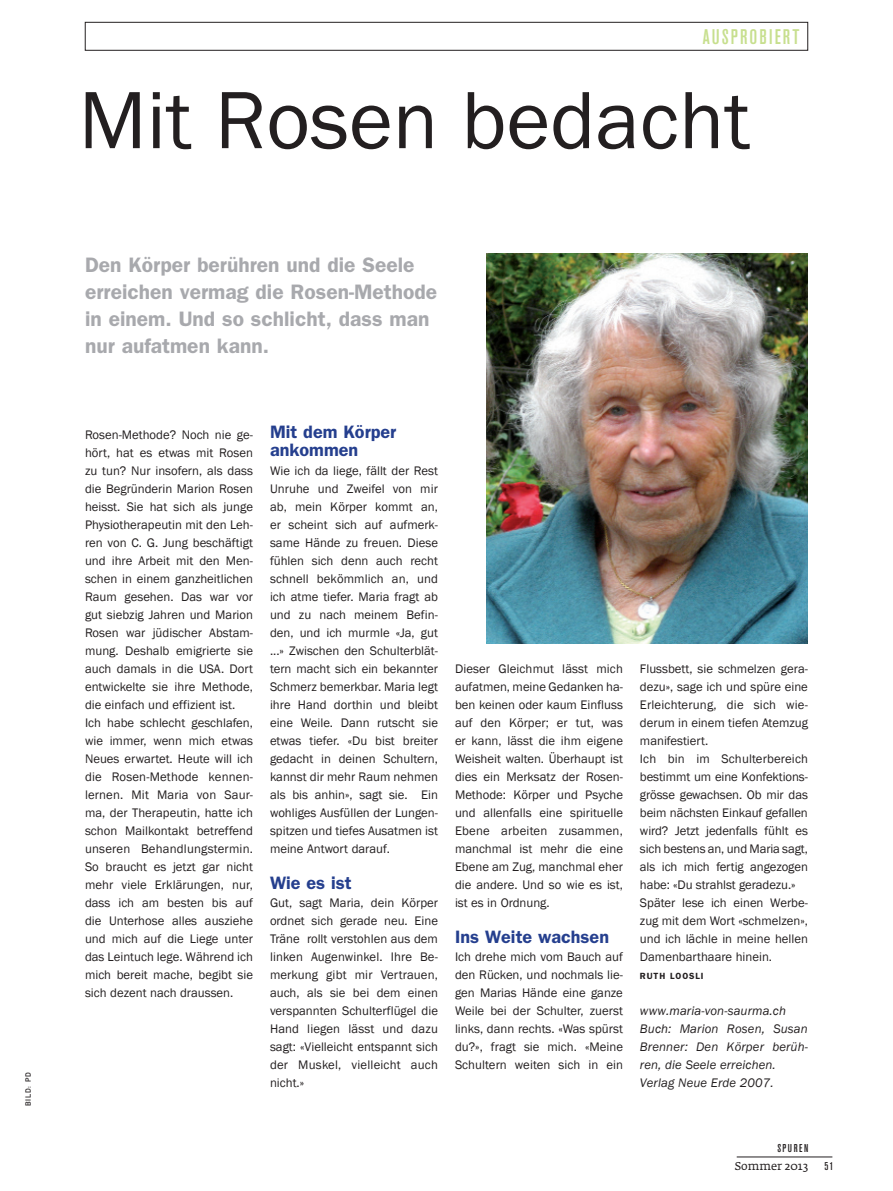
<style>
.page{position:relative;width:893px;height:1191px;background:#fff}
.page>*{position:absolute;margin:0;border:0;box-sizing:border-box;transform-origin:0 0}
.t1{font:84px "Franklin Gothic";color:#231f20}
.t2{font:600 21px/27px "Franklin Gothic";color:#a8a9ad}
.t3{font:500 condensed 21px "Akzidenz Grotesk BE";letter-spacing:.1em;color:#c7df8e}
.t4{font:600 18px/18px "Franklin Gothic";color:#253f8e}
.t5{font:12.75px/18px "Franklin Gothic";color:#231f20;text-align:justify}
.t6{font:italic 12.75px/18px "Franklin Gothic";letter-spacing:.01em;color:#231f20}
.t7{font:11.25px "Fedra Serif A";color:#231f20}
.t8{font:500 condensed 11.25px "Akzidenz Grotesk BE";color:#231f20}
.t9{font:600 9px "Franklin Gothic";letter-spacing:.1em;color:#231f20}
.t10{font:7.5px "DIN Mittelschrift";letter-spacing:.1em;color:#231f20}
</style>
<div class="page">
<div style="left:85px;top:22px;width:723px;height:28px;border:1px solid #231f20"></div>
<hr style="left:737px;top:1156px;width:95px;height:1px;background:#231f20">
<img style="left:486px;top:253px;width:322px;height:390px">
<p class="t10" style="left:24px;top:1106px;width:34px;rotate:-90deg">Bild: PD</p>
<h2 class="t3" style="left:703px;top:25px;width:98px">AUSPROBIERT</h2>
<h1 class="t1" style="left:79px;top:68px;width:673px">Mit Rosen bedacht</h1>
<h2 class="t2" style="left:85px;top:251px;width:354px">Den Körper berühren und die Seele erreichen vermag die Rosen-Methode in einem. Und so schlicht, dass man nur aufatmen kann.</h2>
<p class="t5" style="left:85px;top:426px;width:169px;text-align:left">Rosen-Methode? Noch nie ge&shy;hört, hat es etwas mit Rosen zu tun? Nur insofern, als dass die Begründerin Marion Rosen heisst. Sie hat sich als junge<br>Physiotherapeutin mit den Leh&shy;ren von C. G. Jung beschäftigt und ihre Arbeit mit den Men&shy;schen in einem ganzheitlichen<br>Raum gesehen. Das war vor gut siebzig Jahren und Marion<br>Rosen war jüdischer Abstam&shy;mung. Deshalb emigrierte sie auch damals in die USA. Dort entwickelte sie ihre Methode, die einfach und effizient ist.<br>Ich habe schlecht geschlafen, wie immer, wenn mich etwas<br>Neues erwartet. Heute will ich die Rosen-Methode kennen&shy;lernen. Mit Maria von Saur&shy;ma, der Therapeutin, hatte ich schon Mailkontakt betreffend unseren Behandlungstermin.<br>So braucht es jetzt gar nicht mehr viele Erklärungen, nur, dass ich am besten bis auf die Unterhose alles ausziehe und mich auf die Liege unter das Leintuch lege. Während ich mich bereit mache, begibt sie sich dezent nach draussen.</p>
<h3 class="t4" style="left:270px;top:422px;width:128px">Mit dem Körper ankommen</h3>
<p class="t5" style="left:270px;top:462px;width:169px">Wie ich da liege, fällt der Rest Unruhe und Zweifel von mir ab, mein Körper kommt an, er scheint sich auf aufmerk&shy;same Hände zu freuen. Diese fühlen sich denn auch recht schnell bekömmlich an, und ich atme tiefer. Maria fragt ab und zu nach meinem Befin&shy;den, und ich murmle «Ja, gut ...» Zwischen den Schulterblät&shy;tern macht sich ein bekannter Schmerz bemerkbar. Maria legt ihre Hand dorthin und bleibt eine Weile. Dann rutscht sie etwas tiefer. «Du bist breiter gedacht in deinen Schultern, kannst dir mehr Raum nehmen als bis anhin», sagt sie. Ein wohliges Ausfüllen der Lungen&shy;spitzen und tiefes Ausatmen ist meine Antwort darauf.</p>
<h3 class="t4" style="left:270px;top:873px;width:83px">Wie es ist</h3>
<p class="t5" style="left:270px;top:894px;width:169px">Gut, sagt Maria, dein Körper ordnet sich gerade neu. Eine Träne rollt verstohlen aus dem linken Augenwinkel. Ihre Be&shy;merkung gibt mir Vertrauen, auch, als sie bei dem einen verspannten Schulterflügel die Hand liegen lässt und dazu sagt: «Vielleicht entspannt sich der Muskel, vielleicht auch nicht.»</p>
<p class="t5" style="left:455px;top:660px;width:169px">Dieser Gleichmut lässt mich aufatmen, meine Gedanken ha&shy;ben keinen oder kaum Einfluss auf den Körper; er tut, was er kann, lässt die ihm eigene Weisheit walten. Überhaupt ist dies ein Merksatz der Rosen-Methode: Körper und Psyche und allenfalls eine spirituelle Ebene arbeiten zusammen, manchmal ist mehr die eine Ebene am Zug, manchmal eher die andere. Und so wie es ist, ist es in Ordnung.</p>
<h3 class="t4" style="left:455px;top:927px;width:156px">Ins Weite wachsen</h3>
<p class="t5" style="left:455px;top:948px;width:169px">Ich drehe mich vom Bauch auf den Rücken, und nochmals lie&shy;gen Marias Hände eine ganze Weile bei der Schulter, zuerst links, dann rechts. «Was spürst du?», fragt sie mich. «Meine Schultern weiten sich in ein</p>
<p class="t5" style="left:640px;top:660px;width:169px;text-align:left">Flussbett, sie schmelzen gera&shy;dezu», sage ich und spüre eine<br>Erleichterung, die sich wie&shy;derum in einem tiefen Atemzug manifestiert.<br>Ich bin im Schulterbereich bestimmt um eine Konfektions&shy;grösse gewachsen. Ob mir das beim nächsten Einkauf gefallen wird? Jetzt jedenfalls fühlt es sich bestens an, und Maria sagt, als ich mich fertig angezogen habe: «Du strahlst geradezu.»<br>Später lese ich einen Werbe&shy;zug mit dem Wort «schmelzen», und ich lächle in meine hellen<br>Damenbarthaare hinein.</p>
<p class="t9" style="left:640px;top:970px;width:60px">Ruth Loosli</p>
<p class="t6" style="left:640px;top:1002px;width:169px">www.maria-von-saurma.ch<br>Buch: Marion Rosen, Susan<br>Brenner: Den Körper berüh&shy;ren, die Seele erreichen.<br>Verlag Neue Erde 2007.</p>
<p class="t8" style="left:777px;top:1142px;width:6px">SPURE</p>
<p class="t8" style="left:804px;top:1142px;width:6px">N</p>
<p class="t7" style="left:735px;top:1159px;width:75px">Sommer 2013</p>
<p class="t8" style="left:824px;top:1160px;width:11px">51</p>
</div>
